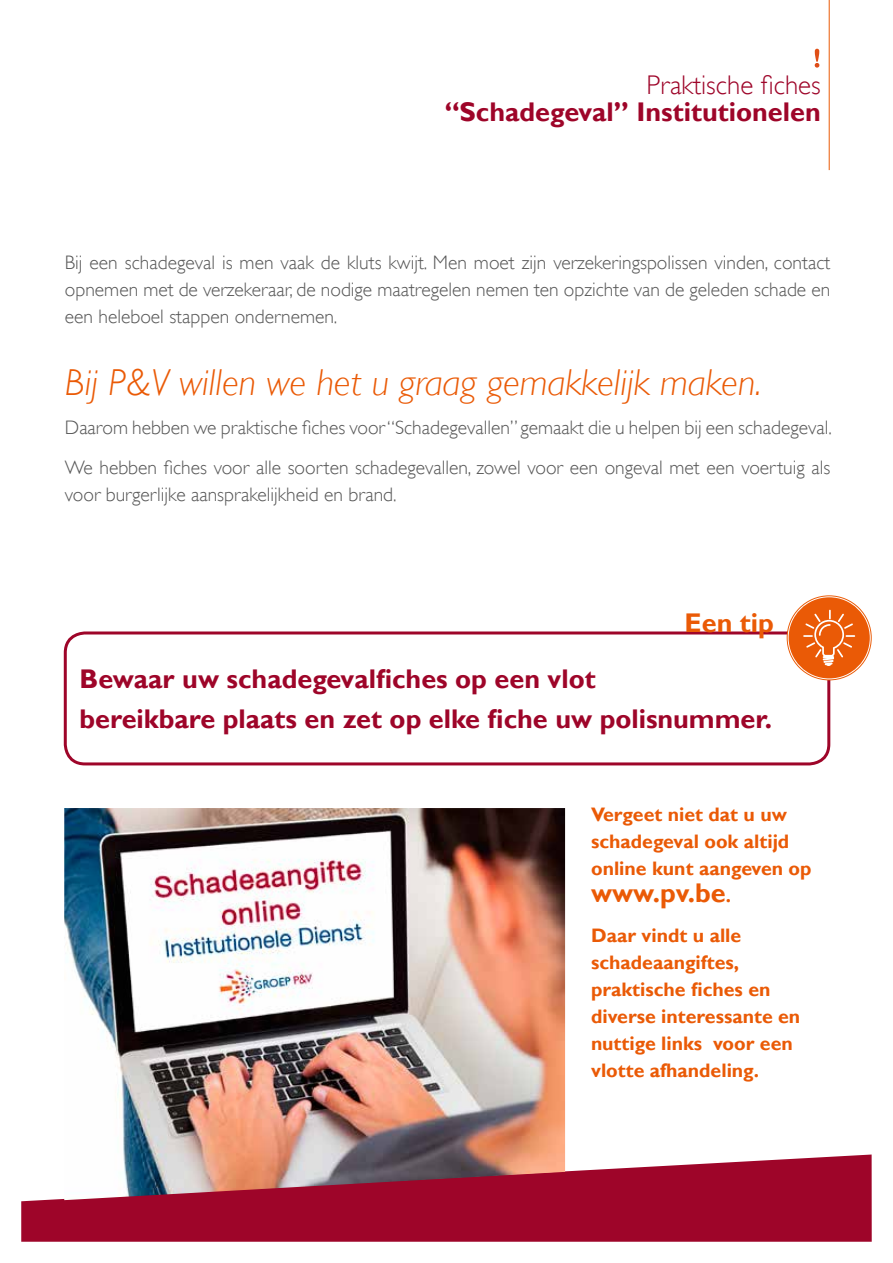
<style>
.page{position:relative;width:893px;height:1263px;background:#fff}
.page>*{position:absolute;margin:0;border:0;box-sizing:border-box;transform-origin:0 0}
.t1{font:italic 300 37.5px "Gill Sans";color:#ea5a06}
.t2{font:700 27px/39.8px "Gill Sans";color:#9e0529}
.t3{font:300 27px "Gill Sans";color:#9e0529}
.t4{font:700 27px "Gill Sans";color:#ea5a06}
.t5{font:700 27px "Gill Sans";color:#fff}
.t6{font:300 19.5px/27px "Gill Sans";color:#565656;text-align:justify}
.t7{font:700 19.5px/27px "Gill Sans";color:#ea5a06}
.s1{font-size:19.5px}
</style>
<div class="page">
<svg style="left:21px;top:1154px;width:851px;height:88px;background:#a71d3d"></svg>
<img style="left:64px;top:808px;width:501px;height:392px">
<div style="left:64px;top:631px;width:766px;height:134px;border:3px solid #9e0529;border-radius:20px"></div>
<hr style="left:829px;top:0;width:1px;height:170px;background:#ea5a06">
<svg style="left:787px;top:595px;width:85px;height:85px"></svg>
<h2 class="t5" style="left:813px;top:42px;width:9px">!</h2>
<h2 class="t3" style="left:647px;top:70px;width:176px">Praktische fiches</h2>
<h2 class="t2" style="left:444px;top:93px;width:378px">“Schadegeval” Institutionelen</h2>
<p class="t6" style="left:65px;top:248px;width:767px">Bij een schadegeval is men vaak de kluts kwijt. Men moet zijn verzekeringspolissen vinden, contact opnemen met de verzekeraar, de nodige maatregelen nemen ten opzichte van de geleden schade en een heleboel stappen ondernemen.</p>
<h1 class="t1" style="left:65px;top:360px;width:698px">Bij P&amp;V willen we het u graag gemakkelijk maken.</h1>
<p class="t6" style="left:65px;top:408px;width:768px;line-height:39.8px">Daarom hebben we praktische fiches voor “Schadegevallen” gemaakt die u helpen bij een schadegeval.<br>We hebben fiches voor alle soorten schadegevallen, zowel voor een ongeval met een voertuig als</p>
<p class="t6" style="left:65px;top:481px;width:333px">voor burgerlijke aansprakelijkheid en brand.</p>
<h2 class="t4" style="left:685px;top:606px;width:91px">Een tip</h2>
<h2 class="t2" style="left:80px;top:660px;width:694px">Bewaar uw schadegevalfiches op een vlot<br>bereikbare plaats en zet op elke fiche uw polisnummer.</h2>
<p class="t7" style="left:591px;top:802px;width:222px">Vergeet niet dat u uw schadegeval ook altijd online kunt aangeven op</p>
<h2 class="t4" style="left:591px;top:877px;width:142px">www.pv.be<span class="s1">.</span></h2>
<p class="t7" style="left:591px;top:923px;width:211px">Daar vindt u alle schadeaangiftes, praktische fiches en diverse interessante en nuttige links voor een vlotte afhandeling.</p>
</div>
